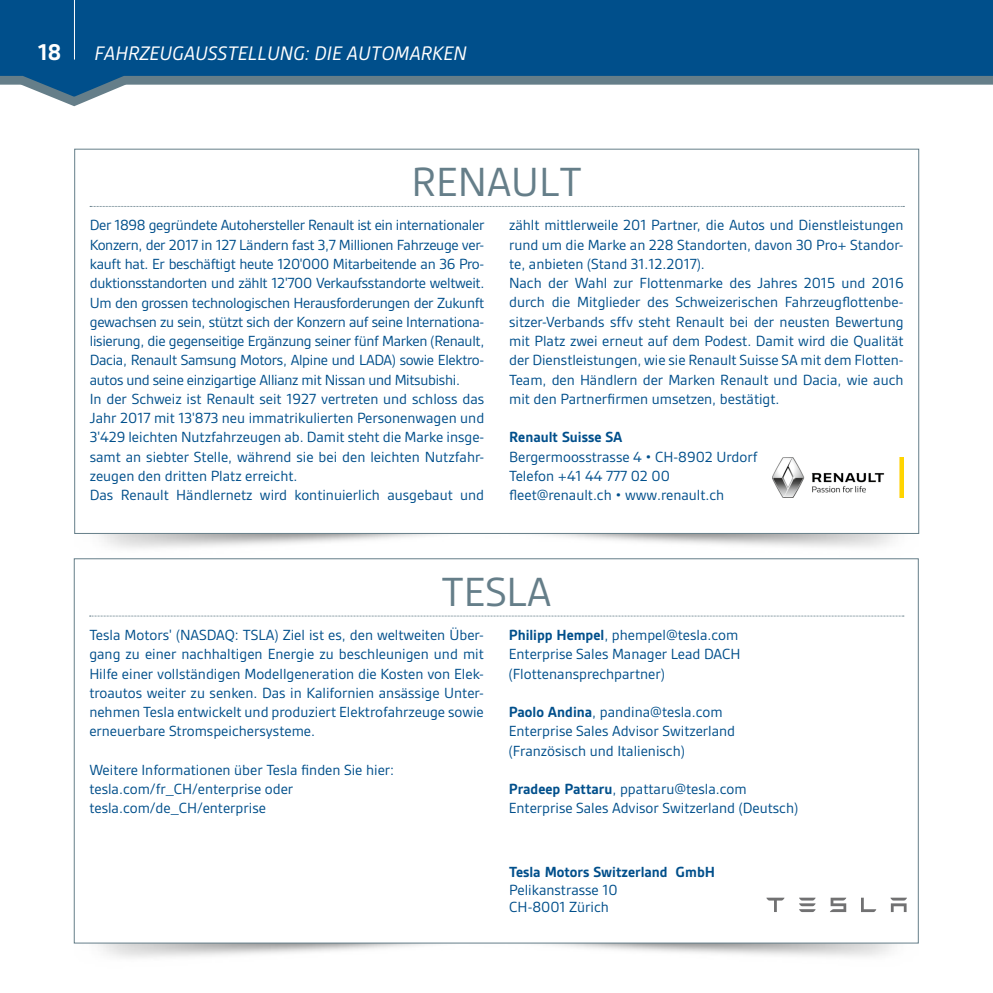
<style>
.page{position:relative;width:993px;height:993px;background:#fff}
.page>*{position:absolute;margin:0;border:0;box-sizing:border-box;transform-origin:0 0}
.t1{font:43.75px "Gesta";color:#657e89}
.t2{font:700 24.5px "Gesta";color:#fff}
.t3{font:italic 21px "Gesta";color:#fff}
.t4{font:15.75px/19.2px "Gesta";color:#004f8b}
.t5{font:15.75px/19.2px "Gesta";letter-spacing:-.02em;color:#004f8b}
.t6{font:700 15.75px "Gesta";color:#004f8b}
.s1{font-weight:700}
</style>
<div class="page">
<div style="left:0;top:0;width:992px;height:69px;background:#004f8b"></div>
<svg style="left:0;top:69px;width:992px;height:37px"></svg>
<hr style="left:74px;top:0;width:1px;height:60px;background:#fff">
<img style="left:75px;top:533px;width:843px;height:16px">
<svg style="left:90px;top:206px;width:814px;height:1px"></svg>
<img style="left:772px;top:457px;width:130px;height:40px">
<img style="left:74px;top:942px;width:843px;height:16px">
<svg style="left:90px;top:615px;width:813px;height:1px"></svg>
<svg style="left:766px;top:897px;width:18px;height:14px"></svg>
<svg style="left:861px;top:897px;width:15px;height:14px"></svg>
<svg style="left:830px;top:897px;width:16px;height:14px"></svg>
<svg style="left:799px;top:897px;width:16px;height:14px"></svg>
<svg style="left:890px;top:897px;width:16px;height:14px"></svg>
<h2 class="t2" style="left:38px;top:38px;width:24px">18</h2>
<h3 class="t3" style="left:94px;top:41px;width:374px">FAHRZEUGAUSSTELLUNG: DIE AUTOMARKEN</h3>
<h1 class="t1" style="left:411px;top:157px;width:172px">RENAULT</h1>
<p class="t5" style="left:90px;top:215px;width:396px">Der 1898 gegründete Autohersteller Renault ist ein internationaler Konzern, der 2017 in 127 Ländern fast 3,7 Millionen Fahrzeuge ver&shy;kauft hat. Er beschäftigt heute 120'000 Mitarbeitende an 36 Pro&shy;duktionsstandorten und zählt 12'700 Verkaufsstandorte weltweit.<br>Um den grossen technologischen Herausforderungen der Zukunft gewachsen zu sein, stützt sich der Konzern auf seine Internationa&shy;lisierung, die gegenseitige Ergänzung seiner fünf Marken (Renault, Dacia, Renault Samsung Motors, Alpine und LADA) sowie Elektro&shy;autos und seine einzigartige Allianz mit Nissan und Mitsubishi.<br>In der Schweiz ist Renault seit 1927 vertreten und schloss das Jahr 2017 mit 13'873 neu immatrikulierten Personenwagen und 3'429 leichten Nutzfahrzeugen ab. Damit steht die Marke insge&shy;samt an siebter Stelle, während sie bei den leichten Nutzfahr&shy;zeugen den dritten Platz erreicht.<br>Das Renault Händlernetz wird kontinuierlich ausgebaut und</p>
<p class="t4" style="left:509px;top:215px;width:396px">zählt mittlerweile 201 Partner, die Autos und Dienstleistungen rund um die Marke an 228 Standorten, davon 30 Pro+ Standor&shy;te, anbieten (Stand 31.12.2017).<br>Nach der Wahl zur Flottenmarke des Jahres 2015 und 2016 durch die Mitglieder des Schweizerischen Fahrzeugflottenbe&shy;sitzer-Verbands sffv steht Renault bei der neusten Bewertung mit Platz zwei erneut auf dem Podest. Damit wird die Qualität der Dienstleistungen, wie sie Renault Suisse SA mit dem Flotten-Team, den Händlern der Marken Renault und Dacia, wie auch mit den Partnerfirmen umsetzen, bestätigt.</p>
<p class="t6" style="left:509px;top:428px;width:115px">Renault Suisse SA</p>
<p class="t4" style="left:509px;top:446px;width:250px">Bergermoosstrasse 4 • CH-8902 Urdorf<br>Telefon +41 44 777 02 00 fleet@renault.ch • www.renault.ch</p>
<h1 class="t1" style="left:441px;top:567px;width:111px">TESLA</h1>
<p class="t4" style="left:89px;top:625px;width:396px;text-align:justify">Tesla Motors' (NASDAQ: TSLA) Ziel ist es, den weltweiten Über&shy;gang zu einer nachhaltigen Energie zu beschleunigen und mit Hilfe einer vollständigen Modellgeneration die Kosten von Elek&shy;troautos weiter zu senken. Das in Kalifornien ansässige Unter&shy;nehmen Tesla entwickelt und produziert Elektrofahrzeuge sowie erneuerbare Stromspeichersysteme.</p>
<p class="t4" style="left:89px;top:759px;width:306px">Weitere Informationen über Tesla finden Sie hier: tesla.com/fr_CH/enterprise oder tesla.com/de_CH/enterprise</p>
<p class="t4" style="left:508px;top:625px;width:233px"><span class="s1">Philipp Hempel</span>, phempel@tesla.com<br>Enterprise Sales Manager Lead DACH (Flottenansprechpartner)</p>
<p class="t4" style="left:508px;top:702px;width:228px"><span class="s1">Paolo Andina</span>, pandina@tesla.com<br>Enterprise Sales Advisor Switzerland (Französisch und Italienisch)</p>
<p class="t4" style="left:508px;top:779px;width:291px"><span class="s1">Pradeep Pattaru</span>, ppattaru@tesla.com<br>Enterprise Sales Advisor Switzerland (Deutsch)</p>
<p class="t6" style="left:509px;top:862px;width:207px">Tesla Motors Switzerland GmbH</p>
<p class="t4" style="left:509px;top:880px;width:110px;line-height:17.5px">Pelikanstrasse 10<br>CH-8001 Zürich</p>
</div>
